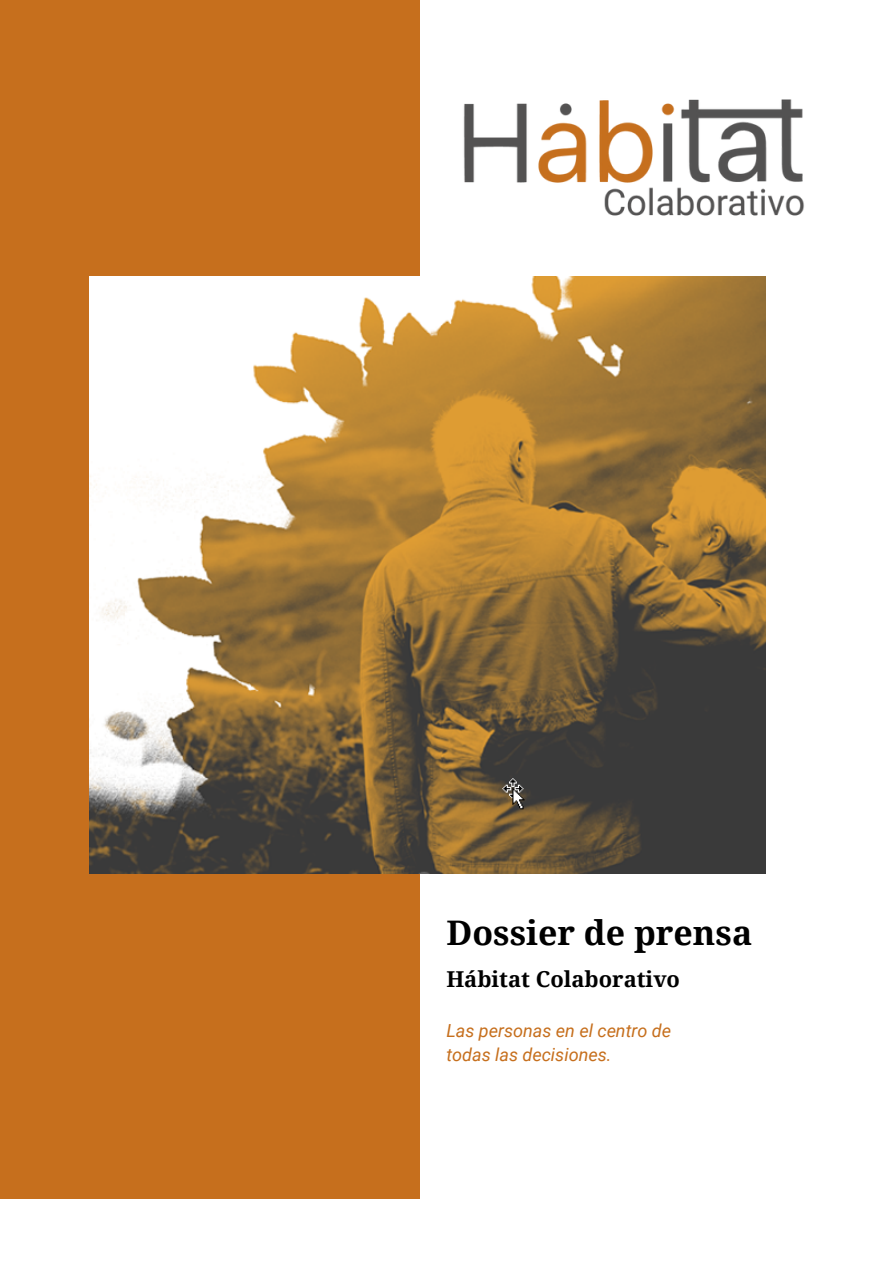
<style>
.page{position:relative;width:893px;height:1264px;background:#fff}
.page>*{position:absolute;margin:0;border:0;box-sizing:border-box;transform-origin:0 0}
.t1{font:700 33.9px "Noto Serif";color:#000}
.t2{font:700 21.9px "Noto Serif";color:#000}
.t3{font:italic 18px/24.8px "Roboto";color:#c66f1d}
</style>
<div class="page">
<div style="left:0;top:0;width:419px;height:1198px;background:#c66f1d"></div>
<img style="left:89px;top:276px;width:676px;height:597px">
<img style="left:443px;top:99px;width:361px;height:193px">
<h1 class="t1" style="left:446px;top:908px;width:307px">Dossier de prensa</h1>
<p class="t2" style="left:446px;top:963px;width:235px">Hábitat Colaborativo</p>
<p class="t3" style="left:446px;top:1018px;width:226px">Las personas en el centro de todas las decisiones.</p>
</div>
